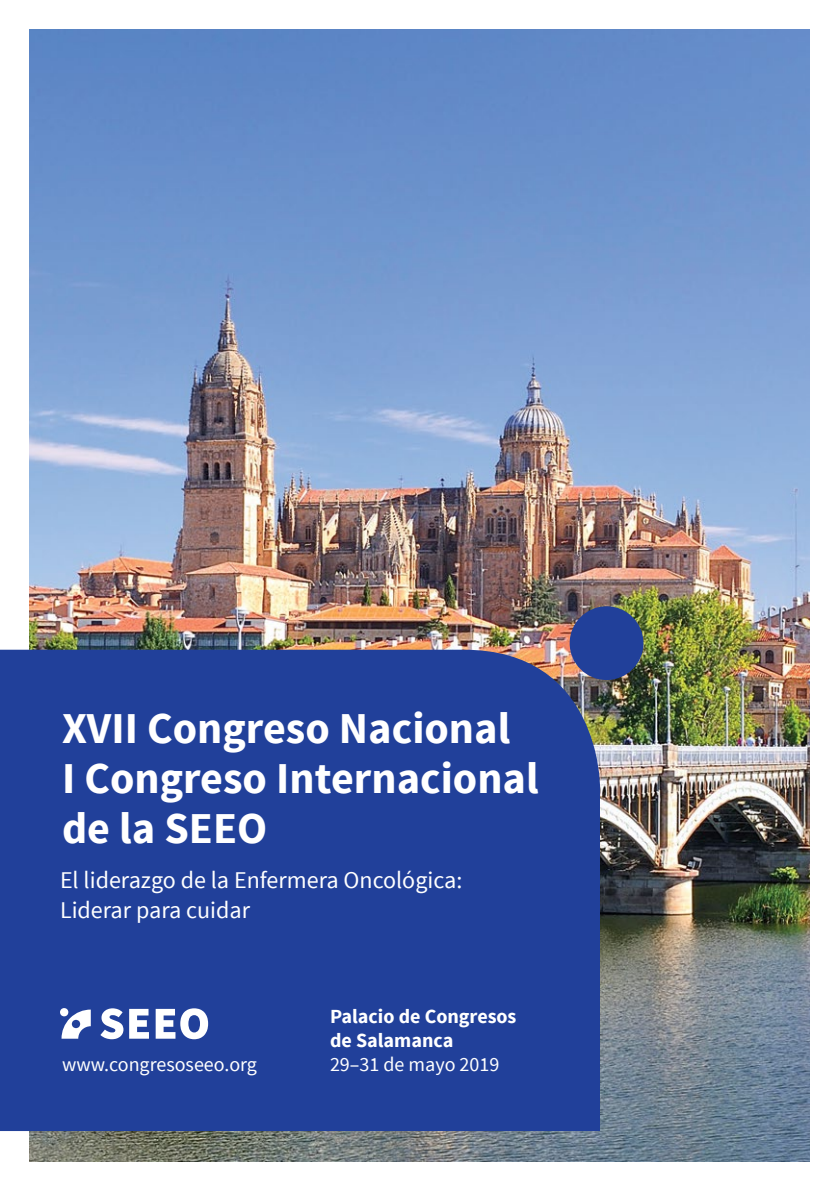
<style>
.page{position:relative;width:840px;height:1191px;background:#fff}
.page>*{position:absolute;margin:0;border:0;box-sizing:border-box;transform-origin:0 0}
.t1{font:700 44px/50px "Source Sans Pro";color:#fff}
.t2{font:24px/30px "Source Sans Pro";color:#fff}
.t3{font:20px "Source Sans Pro";color:#fff}
.t4{font:700 20px/24px "Source Sans Pro";color:#fff}
</style>
<div class="page">
<img style="left:30px;top:30px;width:779px;height:1131px">
<div style="left:0;top:649px;width:599px;height:482px;background:#21409a"></div>
<div style="left:569px;top:606px;width:74px;height:74px;background:#21409a;border-radius:50%"></div>
<svg style="left:60px;top:1007px;width:31px;height:31px"></svg>
<svg style="left:100px;top:1008px;width:23px;height:31px"></svg>
<svg style="left:129px;top:1009px;width:20px;height:29px"></svg>
<svg style="left:155px;top:1008px;width:53px;height:31px"></svg>
<h1 class="t1" style="left:62px;top:704px;width:478px">XVII Congreso Nacional<br>I Congreso Internacional de la SEEO</h1>
<p class="t2" style="left:60px;top:865px;width:403px">El liderazgo de la Enfermera Oncológica:<br>Liderar para cuidar</p>
<p class="t3" style="left:62px;top:1052px;width:196px">www.congresoseeo.org</p>
<p class="t4" style="left:330px;top:1005px;width:188px">Palacio de Congresos de Salamanca</p>
<p class="t3" style="left:330px;top:1052px;width:171px">29–31 de mayo 2019</p>
</div>
